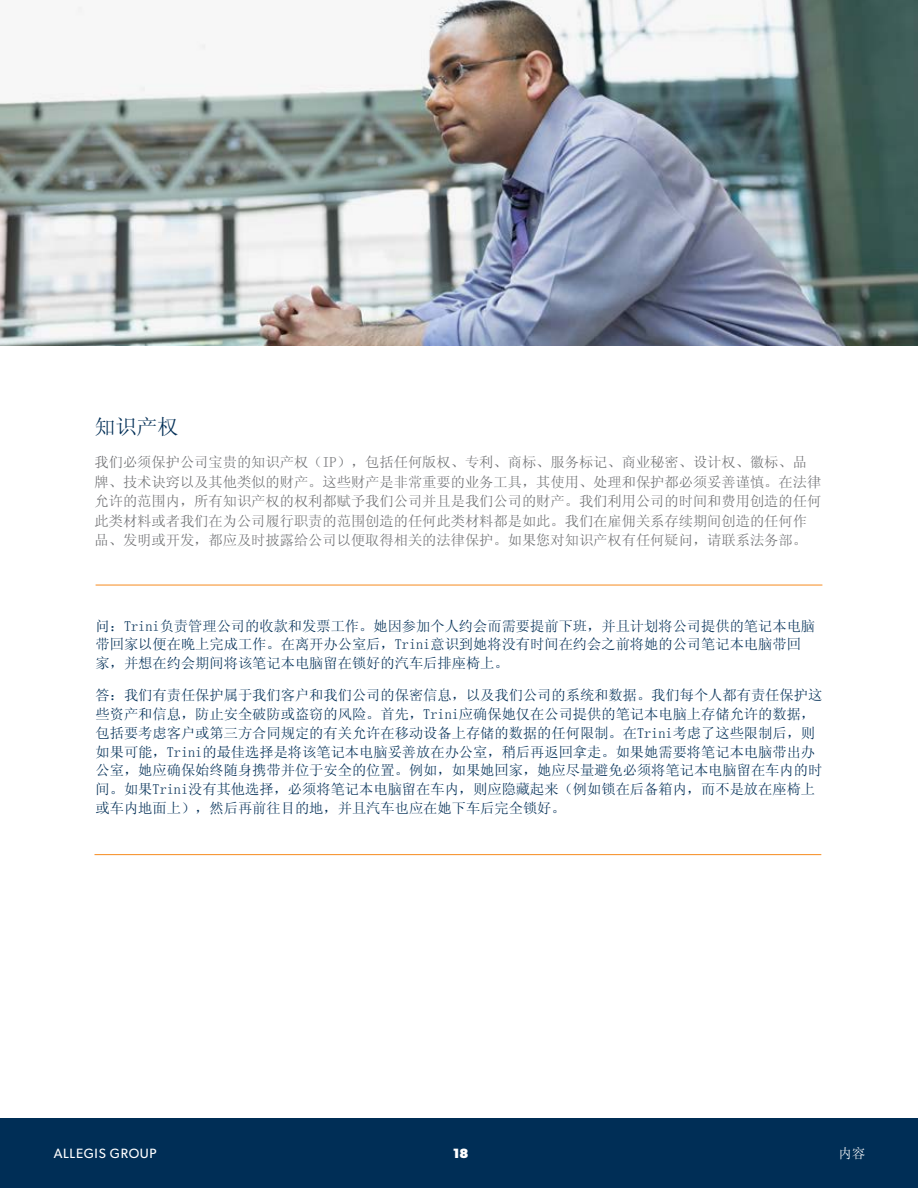
<style>
.page{position:relative;width:918px;height:1188px;background:#fff}
.page>*{position:absolute;margin:0;border:0;box-sizing:border-box;transform-origin:0 0}
.t1{font:21px "Sim Sun";color:#002e56}
.t2{font:14.25px/18.8px "Sim Sun";color:#002e56}
.t3{font:14.25px/19.5px "Sim Sun";color:#6d6e71}
.t4{font:13.5px "Gibson";letter-spacing:.05em;color:#fff}
.t5{font:700 13.5px "Gibson";color:#fff}
.t6{font:13.5px "Sim Sun";color:#fff}
</style>
<div class="page">
<div style="left:0;top:1118px;width:918px;height:70px;background:#002e56"></div>
<hr style="left:96px;top:585px;width:726px;height:1px;background:#f68b1f">
<hr style="left:94px;top:854px;width:727px;height:1px;background:#f68b1f">
<img style="left:0;top:0;width:918px;height:346px">
<h1 class="t1" style="left:94px;top:416px;width:85px">知识产权</h1>
<p class="t3" style="left:94px;top:452px;width:728px">我们必须保护公司宝贵的知识产权（IP），包括任何版权、专利、商标、服务标记、商业秘密、设计权、徽标、品牌、技术诀窍以及其他类似的财产。这些财产是非常重要的业务工具，其使用、处理和保护都必须妥善谨慎。在法律允许的范围内，所有知识产权的权利都赋予我们公司并且是我们公司的财产。我们利用公司的时间和费用创造的任何此类材料或者我们在为公司履行职责的范围创造的任何此类材料都是如此。我们在雇佣关系存续期间创造的任何作品、发明或开发，都应及时披露给公司以便取得相关的法律保护。如果您对知识产权有任何疑问，请联系法务部。</p>
<p class="t2" style="left:96px;top:616px;width:721px">问：Trini负责管理公司的收款和发票工作。她因参加个人约会而需要提前下班，并且计划将公司提供的笔记本电脑带回家以便在晚上完成工作。在离开办公室后，Trini意识到她将没有时间在约会之前将她的公司笔记本电脑带回家，并想在约会期间将该笔记本电脑留在锁好的汽车后排座椅上。</p>
<p class="t2" style="left:96px;top:686px;width:728px">答：我们有责任保护属于我们客户和我们公司的保密信息，以及我们公司的系统和数据。我们每个人都有责任保护这些资产和信息，防止安全破防或盗窃的风险。首先，Trini应确保她仅在公司提供的笔记本电脑上存储允许的数据，包括要考虑客户或第三方合同规定的有关允许在移动设备上存储的数据的任何限制。在Trini考虑了这些限制后，则如果可能，Trini的最佳选择是将该笔记本电脑妥善放在办公室，稍后再返回拿走。如果她需要将笔记本电脑带出办公室，她应确保始终随身携带并位于安全的位置。例如，如果她回家，她应尽量避免必须将笔记本电脑留在车内的时间。如果Trini没有其他选择，必须将笔记本电脑留在车内，则应隐藏起来（例如锁在后备箱内，而不是放在座椅上或车内地面上），然后再前往目的地，并且汽车也应在她下车后完全锁好。</p>
<p class="t4" style="left:54px;top:1146px;width:105px">ALLEGIS GROUP</p>
<p class="t5" style="left:453px;top:1146px;width:17px">18</p>
<p class="t6" style="left:838px;top:1146px;width:28px">内容</p>
</div>
